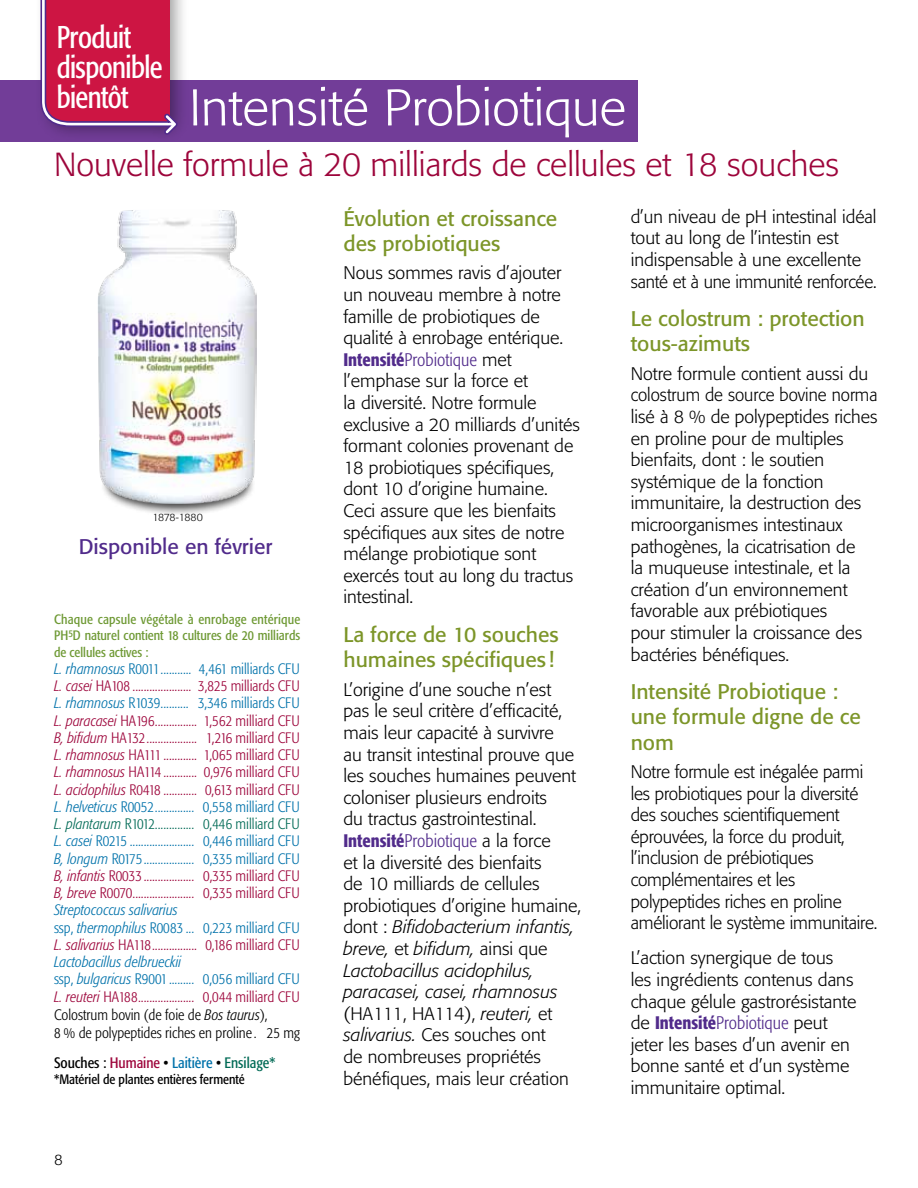
<style>
.page{position:relative;width:918px;height:1188px;background:#fff}
.page>*{position:absolute;margin:0;border:0;box-sizing:border-box;transform-origin:0 0}
.t1{font:300 51px "Formata";color:#fff}
.t2{font:300 33px "Formata";color:#9d053b}
.t3{font:condensed 31.05px/30px "Formata";letter-spacing:-.02em;color:#fff;scale:.94 1}
.t4{font:21px/25.2px "Formata";color:#7c9528}
.t5{font:21px "Formata";color:#512b8b}
.t6{font:300 18px/21.6px "Formata";color:#000}
.t7{font:300 18px/21.6px "Formata";color:#000;scale:.96 1}
.t8{font:300 condensed 15px/17.2px "Formata";color:#9d053b}
.t9{font:condensed 15px "Formata";color:#000}
.t10{font:300 15px "Formata";color:#000}
.t11{font:condensed 13.5px/16.2px "Formata";color:#6e9934;text-align:justify}
.t12{font:condensed 13.5px "Formata";color:#000}
.t13{font:300 10.5px "Formata";letter-spacing:-.04em;color:#000}
.s1{font-weight:500;font-stretch:condensed;color:#512b8b}
.s2{font-stretch:condensed;color:#512b8b}
.s3{font-style:italic}
.s4{font-style:italic;color:#0072aa}
.s5{color:#0072aa}
.s6{font-style:italic;color:#006a55}
.s7{color:#006a55}
.s8{color:#000}
.s9{font-style:italic;color:#000}
.s10{color:#9d053b}
</style>
<div class="page">
<div style="left:0;top:81px;width:637px;height:61px;background:#723d98"></div>
<div style="left:34px;top:0;width:155px;height:143px;background:#000;opacity:.4"></div>
<svg style="left:40px;top:0;width:139px;height:136px"></svg>
<div style="left:100px;top:453px;width:155px;height:64px;background:#000;opacity:.75"></div>
<img style="left:98px;top:210px;width:159px;height:294px">
<h3 class="t3" style="left:57px;top:23px;width:114px">Produit disponible bientôt</h3>
<h1 class="t1" style="left:189px;top:78px;width:438px">Intensité Probiotique</h1>
<h2 class="t2" style="left:54px;top:145px;width:787px">Nouvelle formule à 20 milliards de cellules et 18 souches</h2>
<p class="t4" style="left:343px;top:206px;width:215px">Évolution et croissance des probiotiques</p>
<p class="t6" style="left:343px;top:263px;width:238px">Nous sommes ravis d’ajouter un nouveau membre à notre famille de probiotiques de qualité à enrobage entérique.<br><span class="s1">Intensité</span><span class="s2">Probiotique</span> met l’emphase sur la force et<br>la diversité. Notre formule exclusive a 20 milliards d’unités formant colonies provenant de<br>18 probiotiques spécifiques, dont 10 d’origine humaine.<br>Ceci assure que les bienfaits spécifiques aux sites de notre mélange probiotique sont exercés tout au long du tractus intestinal.</p>
<p class="t4" style="left:343px;top:622px;width:217px">La force de 10 souches humaines spécifiques !</p>
<p class="t6" style="left:343px;top:679px;width:239px">L’origine d’une souche n’est pas le seul critère d’efficacité, mais leur capacité à survivre<br>au transit intestinal prouve que les souches humaines peuvent coloniser plusieurs endroits<br>du tractus gastrointestinal.<br><span class="s1">Intensité</span><span class="s2">Probiotique</span> a la force<br>et la diversité des bienfaits<br>de 10 milliards de cellules probiotiques d’origine humaine, dont : <span class="s3">Bifidobacterium infantis, breve,</span> et <span class="s3">bifidum,</span> ainsi que<br><span class="s3">Lactobacillus acidophilus, paracasei, casei, rhamnosus </span>(HA111, HA114), <span class="s3">reuteri,</span> et <span class="s3">salivarius.</span> Ces souches ont<br>de nombreuses propriétés bénéfiques, mais leur création</p>
<p class="t6" style="left:631px;top:206px;width:247px">d’un niveau de pH intestinal idéal tout au long de l’intestin est indispensable à une excellente santé et à une immunité renforcée.</p>
<p class="t4" style="left:631px;top:306px;width:236px">Le colostrum : protection tous-azimuts</p>
<p class="t6" style="left:631px;top:363px;width:248px">Notre formule contient aussi du colostrum de source bovine norma lisé à 8 % de polypeptides riches en proline pour de multiples bienfaits, dont : le soutien systémique de la fonction immunitaire, la destruction des microorganismes intestinaux pathogènes, la cicatrisation de<br>la muqueuse intestinale, et la création d’un environnement favorable aux prébiotiques<br>pour stimuler la croissance des bactéries bénéfiques.</p>
<p class="t4" style="left:631px;top:679px;width:232px">Intensité Probiotique : une formule digne de ce nom</p>
<p class="t7" style="left:631px;top:761px;width:259px">Notre formule est inégalée parmi les probiotiques pour la diversité des souches scientifiquement éprouvées, la force du produit, l’inclusion de prébiotiques complémentaires et les polypeptides riches en proline améliorant le système immunitaire.</p>
<p class="t6" style="left:631px;top:947px;width:227px">L’action synergique de tous les ingrédients contenus dans chaque gélule gastrorésistante de <span class="s1">Intensité</span><span class="s2">Probiotique</span> peut jeter les bases d’un avenir en bonne santé et d’un système immunitaire optimal.</p>
<p class="t13" style="left:153px;top:511px;width:52px">1878-1880</p>
<p class="t5" style="left:79px;top:534px;width:195px">Disponible en février</p>
<p class="t11" style="left:54px;top:611px;width:248px">Chaque capsule végétale à enrobage entérique PH<sup>5</sup>D naturel contient 18 cultures de 20 milliards de cellules actives :</p>
<p class="t8" style="left:54px;top:660px;width:248px"><span class="s4">L. rhamnosus</span> <span class="s5">R0011........... 4,461 milliards CFU </span><span class="s3">L. casei</span> HA108 ..................... 3,825 milliards CFU <span class="s4">L. rhamnosus</span> <span class="s5">R1039.......... 3,346 milliards CFU </span><span class="s3">L. paracasei</span> HA196............... 1,562 milliard CFU <span class="s3">B, bifidum</span> HA132.................. 1,216 milliard CFU <span class="s3">L. rhamnosus</span> HA111 ............ 1,065 milliard CFU <span class="s3">L. rhamnosus</span> HA114 ............ 0,976 milliard CFU <span class="s3">L. acidophilus</span> R0418 ............ 0,613 milliard CFU <span class="s4">L. helveticus</span> <span class="s5">R0052.............. 0,558 milliard CFU </span><span class="s6">L. plantarum</span> <span class="s7">R1012.............. 0,446 milliard CFU </span><span class="s4">L. casei</span> <span class="s5">R0215 ....................... 0,446 milliard CFU </span><span class="s4">B, longum</span> <span class="s5">R0175.................. 0,335 milliard CFU </span><span class="s3">B, infantis</span> R0033 .................. 0,335 milliard CFU <span class="s3">B, breve</span> R0070...................... 0,335 milliard CFU <span class="s4">Streptococcus salivarius<br></span><span class="s5">ssp,</span> <span class="s4">thermophilus</span> <span class="s5">R0083 ... 0,223 milliard CFU </span><span class="s3">L. salivarius</span> HA118................ 0,186 milliard CFU <span class="s4">Lactobacillus delbrueckii<br></span><span class="s5">ssp,</span> <span class="s4">bulgaricus</span> <span class="s5">R9001 ......... 0,056 milliard CFU </span><span class="s3">L. reuteri</span> HA188.................... 0,044 milliard CFU <span class="s8">Colostrum bovin (de foie de</span> <span class="s9">Bos taurus</span><span class="s8">),<br>8 % de polypeptides riches en proline.. 25 mg</span></p>
<p class="t9" style="left:54px;top:1054px;width:223px">Souches : <span class="s10">Humaine</span> • <span class="s5">Laitière</span> • <span class="s7">Ensilage*</span></p>
<p class="t12" style="left:54px;top:1071px;width:192px">*Matériel de plantes entières fermenté</p>
<p class="t10" style="left:54px;top:1151px;width:10px">8</p>
</div>
